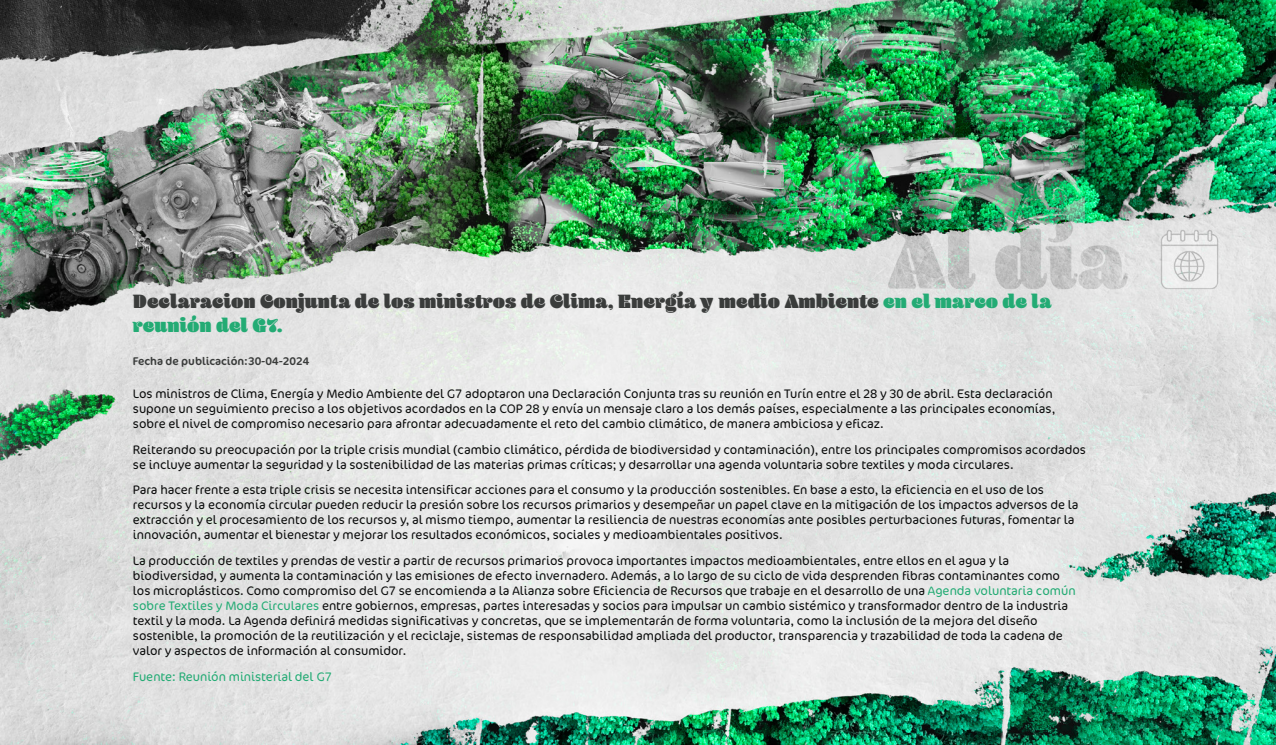
<style>
.page{position:relative;width:1276px;height:745px;background:#fff}
.page>*{position:absolute;margin:0;border:0;box-sizing:border-box;transform-origin:0 0}
.t1{font:900 20px/24px "Blenny";color:#3a3c3b}
.t2{font:300 12.5px/15px "Cocon Pro";color:#0b0c0c}
.t3{font:300 12.5px "Cocon Pro";color:#23ab74}
.t4{font:11.25px "Cocon Pro";color:#3a3c3b}
.s1{color:#23ab74}
</style>
<div class="page">
<img style="left:0;top:0;width:1276px;height:744px">
<h1 class="t1" style="left:133px;top:289px;width:920px">Declaracion Conjunta de los ministros de Clima, Energía y medio Ambiente <span class="s1">en el marco de la reunión del G7.</span></h1>
<p class="t4" style="left:133px;top:353px;width:178px">Fecha de publicación:30-04-2024</p>
<p class="t2" style="left:133px;top:385px;width:924px">Los ministros de Clima, Energía y Medio Ambiente del G7 adoptaron una Declaración Conjunta tras su reunión en Turín entre el 28 y 30 de abril. Esta declaración supone un seguimiento preciso a los objetivos acordados en la COP 28 y envía un mensaje claro a los demás países, especialmente a las principales economías, sobre el nivel de compromiso necesario para afrontar adecuadamente el reto del cambio climático, de manera ambiciosa y eficaz.</p>
<p class="t2" style="left:133px;top:441px;width:954px">Reiterando su preocupación por la triple crisis mundial (cambio climático, pérdida de biodiversidad y contaminación), entre los principales compromisos acordados se incluye aumentar la seguridad y la sostenibilidad de las materias primas críticas; y desarrollar una agenda voluntaria sobre textiles y moda circulares.</p>
<p class="t2" style="left:133px;top:482px;width:947px">Para hacer frente a esta triple crisis se necesita intensificar acciones para el consumo y la producción sostenibles. En base a esto, la eficiencia en el uso de los recursos y la economía circular pueden reducir la presión sobre los recursos primarios y desempeñar un papel clave en la mitigación de los impactos adversos de la extracción y el procesamiento de los recursos y, al mismo tiempo, aumentar la resiliencia de nuestras economías ante posibles perturbaciones futuras, fomentar la innovación, aumentar el bienestar y mejorar los resultados económicos, sociales y medioambientales positivos.</p>
<p class="t2" style="left:133px;top:552px;width:944px">La producción de textiles y prendas de vestir a partir de recursos primarios provoca importantes impactos medioambientales, entre ellos en el agua y la biodiversidad, y aumenta la contaminación y las emisiones de efecto invernadero. Además, a lo largo de su ciclo de vida desprenden fibras contaminantes como los microplásticos. Como compromiso del G7 se encomienda a la Alianza sobre Eficiencia de Recursos que trabaje en el desarrollo de una <span class="s1">Agenda voluntaria común sobre Textiles y Moda Circulares</span> entre gobiernos, empresas, partes interesadas y socios para impulsar un cambio sistémico y transformador dentro de la industria textil y la moda. La Agenda definirá medidas significativas y concretas, que se implementarán de forma voluntaria, como la inclusión de la mejora del diseño sostenible, la promoción de la reutilización y el reciclaje, sistemas de responsabilidad ampliada del productor, transparencia y trazabilidad de toda la cadena de valor y aspectos de información al consumidor.</p>
<p class="t3" style="left:133px;top:667px;width:200px">Fuente: Reunión ministerial del G7</p>
</div>
